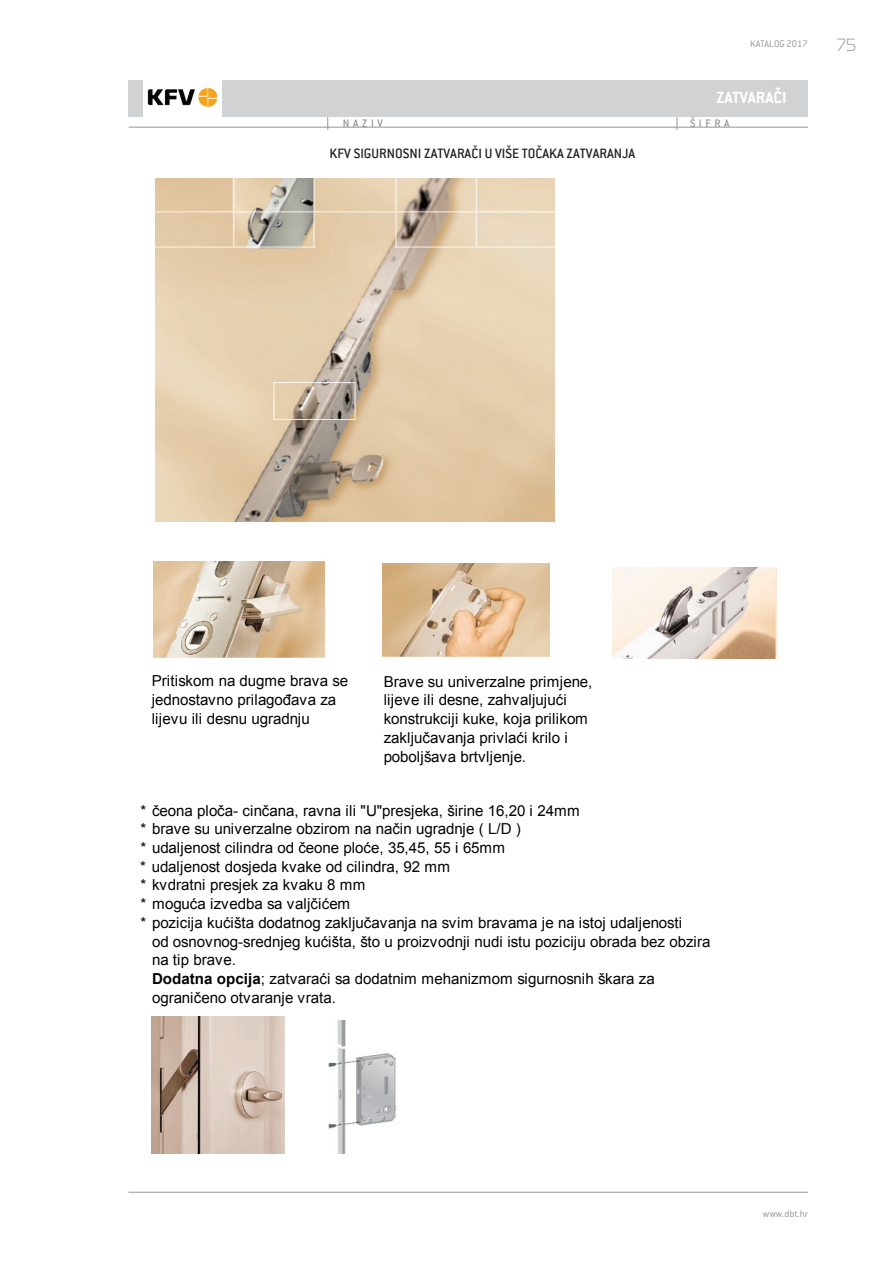
<style>
.page{position:relative;width:894px;height:1265px;background:#fff}
.page>*{position:absolute;margin:0;border:0;box-sizing:border-box;transform-origin:0 0}
.t1{font:700 18px "Conduit ITC";color:#fff}
.t2{font:300 18px "Eurosoft";color:#939598}
.t3{font:15.15px/18.8px "Arial";letter-spacing:-.01em;color:#040503}
.t4{font:500 15px "Conduit ITC";color:#231f20}
.t5{font:500 12px "Conduit ITC";letter-spacing:.3em;color:#939598}
.t6{font:300 10.5px "Conduit ITC";color:#939598}
.s1{font-weight:700}
</style>
<div class="page">
<div style="left:128px;top:80px;width:679px;height:36px;background:#d1d2d4"></div>
<svg style="left:327px;top:117px;width:1px;height:13px"></svg>
<svg style="left:676px;top:117px;width:1px;height:13px"></svg>
<hr style="left:128px;top:127px;width:679px;height:1px;background:#939598">
<hr style="left:128px;top:1191px;width:679px;height:1px;background:#939598">
<img style="left:382px;top:563px;width:167px;height:94px">
<div style="left:143px;top:75px;width:79px;height:45px;background:#fff"></div>
<img style="left:148px;top:87px;width:69px;height:20px">
<img style="left:155px;top:178px;width:399px;height:343px">
<img style="left:151px;top:1016px;width:133px;height:136px">
<img style="left:328px;top:1020px;width:69px;height:132px">
<img style="left:154px;top:561px;width:170px;height:97px">
<img style="left:612px;top:567px;width:163px;height:91px">
<p class="t6" style="left:749px;top:38px;width:59px">KATALOG 2017</p>
<p class="t2" style="left:836px;top:39px;width:21px">75</p>
<p class="t1" style="left:716px;top:87px;width:72px">ZATVARAČI</p>
<p class="t5" style="left:343px;top:117px;width:42px">NAZIV</p>
<p class="t5" style="left:689px;top:117px;width:41px">ŠIFRA</p>
<p class="t4" style="left:329px;top:145px;width:307px">KFV SIGURNOSNI ZATVARAČI U VIŠE TOČAKA ZATVARANJA</p>
<p class="t3" style="left:152px;top:671px;width:198px">Pritiskom na dugme brava se jednostavno prilagođava za lijevu ili desnu ugradnju</p>
<p class="t3" style="left:383px;top:672px;width:210px">Brave su univerzalne primjene, lijeve ili desne, zahvaljujući konstrukciji kuke, koja prilikom zaključavanja privlaći krilo i poboljšava brtvljenje.</p>
<p class="t3" style="left:140px;top:800px;width:440px">* čeona ploča- cinčana, ravna ili "U"presjeka, širine 16,20 i 24mm</p>
<p class="t3" style="left:140px;top:819px;width:382px">* brave su univerzalne obzirom na način ugradnje ( L/D )</p>
<p class="t3" style="left:140px;top:838px;width:366px">* udaljenost cilindra od čeone ploće, 35,45, 55 i 65mm</p>
<p class="t3" style="left:169px;top:857px;width:13px">la</p>
<p class="t3" style="left:140px;top:857px;width:311px">* udaljenost dosjeda kvake od cilindra, 92 mm</p>
<p class="t3" style="left:140px;top:875px;width:226px">* kvdratni presjek za kvaku 8 mm</p>
<p class="t3" style="left:140px;top:894px;width:211px">* moguća izvedba sa valjčićem</p>
<p class="t3" style="left:140px;top:913px;width:543px">* pozicija kućišta dodatnog zaključavanja na svim bravama je na istoj udaljenosti</p>
<p class="t3" style="left:152px;top:932px;width:560px">od osnovnog-srednjeg kućišta, što u proizvodnji nudi istu poziciju obrada bez obzira</p>
<p class="t3" style="left:152px;top:950px;width:85px">na tip brave.</p>
<p class="t3" style="left:152px;top:969px;width:504px"><span class="s1">Dodatna opcija</span>; zatvaraći sa dodatnim mehanizmom sigurnosnih škara za</p>
<p class="t3" style="left:152px;top:988px;width:185px">ograničeno otvaranje vrata.</p>
<p class="t6" style="left:762px;top:1208px;width:47px">www.dbt.hr</p>
</div>
